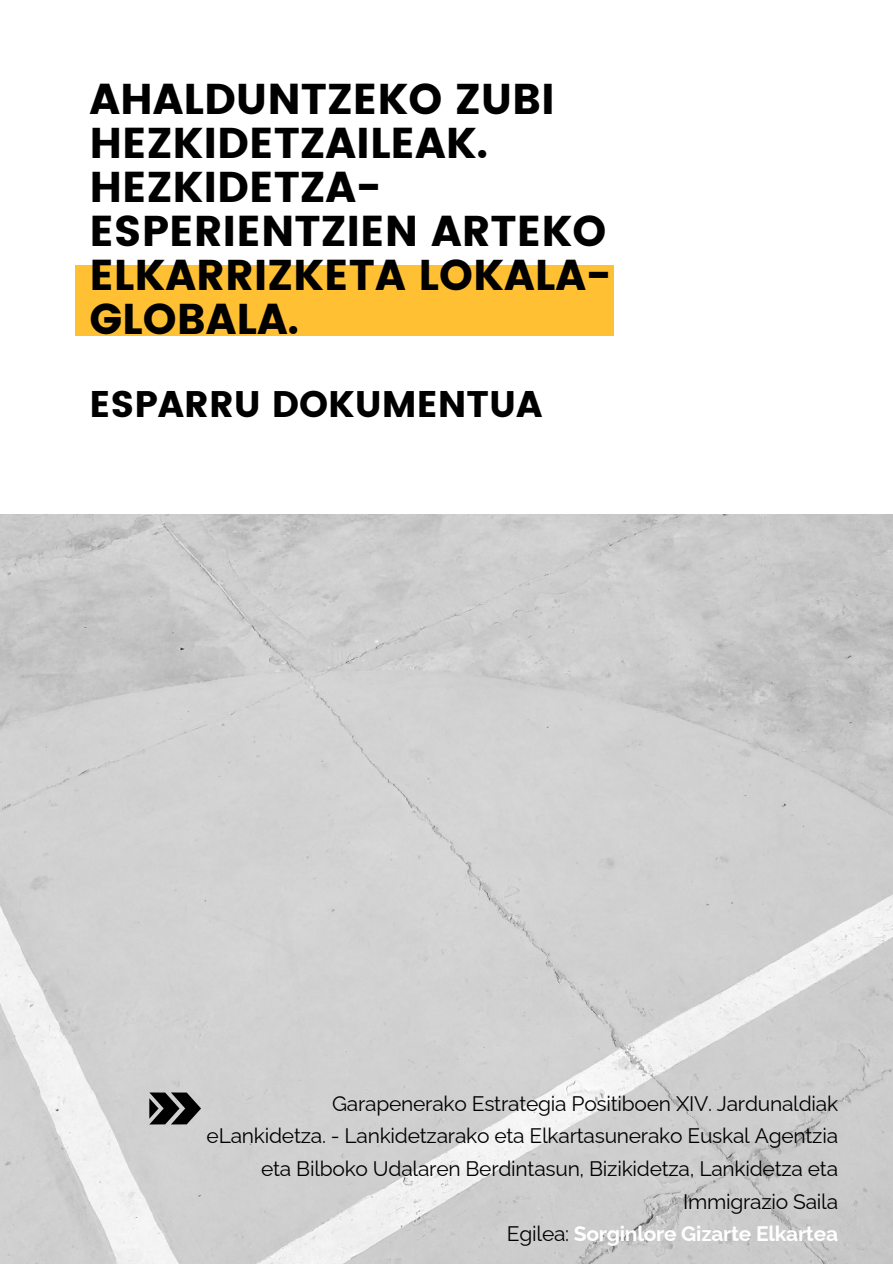
<style>
.page{position:relative;width:893px;height:1264px;background:#fff}
.page>*{position:absolute;margin:0;border:0;box-sizing:border-box;transform-origin:0 0}
.t1{font:43.05px/43.8px "Poppins";color:#000}
.t2{font:36.9px "Poppins";color:#000}
.t3{font:21px/32.7px "Raleway";letter-spacing:-.01em;color:#000;text-align:right}
.t4{font:700 21px "Raleway";letter-spacing:-.01em;color:#fff}
.s1{font-weight:400;color:#000}
</style>
<div class="page">
<img style="left:0;top:515px;width:892px;height:748px">
<svg style="left:149px;top:1092px;width:52px;height:32px;background:#484848"></svg>
<div style="left:75px;top:266px;width:539px;height:70px;background:#ffc133"></div>
<h2 class="t1" style="left:89px;top:77px;width:523px">AHALDUNTZEKO ZUBI<br>HEZKIDETZAILEAK.<br>HEZKIDETZA-<br>ESPERIENTZIEN ARTEKO<br>ELKARRIZKETA LOKALA-<br>GLOBALA.</h2>
<p class="t2" style="left:89px;top:382px;width:454px">ESPARRU DOKUMENTUA</p>
<p class="t3" style="left:332px;top:1086px;width:507px">Garapenerako Estrategia Positiboen XIV. Jardunaldiak</p>
<p class="t3" style="left:207px;top:1119px;width:633px">eLankidetza. - Lankidetzarako eta Elkartasunerako Euskal Agentzia eta Bilboko Udalaren Berdintasun, Bizikidetza, Lankidetza eta<br>Immigrazio Saila</p>
<p class="t4" style="left:507px;top:1221px;width:332px"><span class="s1">Egilea:</span> Sorginlore Gizarte Elkartea</p>
</div>
